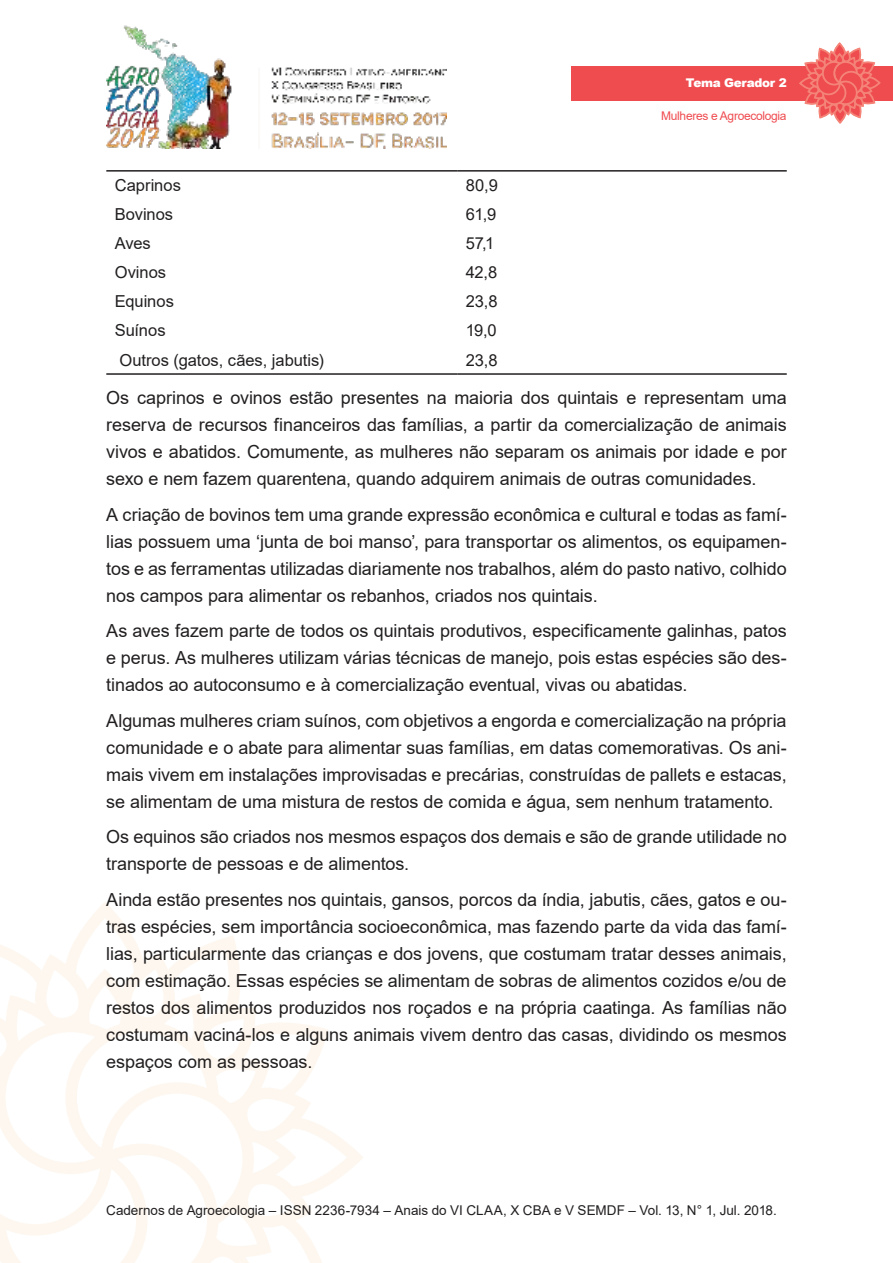
<style>
.page{position:relative;width:893px;height:1263px;background:#fff}
.page>*{position:absolute;margin:0;border:0;box-sizing:border-box;transform-origin:0 0}
.t1{font:18px/27px "Arial";letter-spacing:-.005em;color:#221f1f;text-align:justify}
.t2{font:16.5px "Arial";color:#221f1f}
.t3{font:13.5px "Arial";color:#221f1f}
.t4{font:12px "Arial";letter-spacing:-.025em;color:#ef4c50}
.t5{font:900 12px "Arial";letter-spacing:-.025em;color:#fff}
</style>
<div class="page">
<img style="left:106px;top:25px;width:340px;height:124px">
<svg style="left:0;top:910px;width:363px;height:353px"></svg>
<div style="left:571px;top:66px;width:322px;height:34px;background:#ef4c50"></div>
<svg style="left:798px;top:43px;width:83px;height:81px"></svg>
<hr style="left:106px;top:170px;width:351px;height:2px;background:#221f1f">
<hr style="left:457px;top:170px;width:330px;height:2px;background:#221f1f">
<hr style="left:106px;top:373px;width:351px;height:2px;background:#221f1f">
<hr style="left:457px;top:373px;width:330px;height:2px;background:#221f1f">
<p class="t5" style="left:686px;top:76px;width:102px">Tema Gerador 2</p>
<p class="t4" style="left:661px;top:112px;width:127px">Mulheres e Agroecologia</p>
<p class="t2" style="left:115px;top:179px;width:68px">Caprinos</p>
<p class="t2" style="left:466px;top:179px;width:34px">80,9</p>
<p class="t2" style="left:115px;top:208px;width:60px">Bovinos</p>
<p class="t2" style="left:466px;top:208px;width:32px">61,9</p>
<p class="t2" style="left:115px;top:237px;width:37px">Aves</p>
<p class="t2" style="left:466px;top:237px;width:30px">57,1</p>
<p class="t2" style="left:115px;top:266px;width:53px">Ovinos</p>
<p class="t2" style="left:466px;top:266px;width:33px">42,8</p>
<p class="t2" style="left:115px;top:295px;width:61px">Equinos</p>
<p class="t2" style="left:466px;top:295px;width:34px">23,8</p>
<p class="t2" style="left:115px;top:324px;width:52px">Suínos</p>
<p class="t2" style="left:466px;top:324px;width:33px">19,0</p>
<p class="t2" style="left:119px;top:353px;width:206px">Outros (gatos, cães, jabutis)</p>
<p class="t2" style="left:466px;top:353px;width:34px">23,8</p>
<p class="t1" style="left:106px;top:386px;width:682px">Os caprinos e ovinos estão presentes na maioria dos quintais e representam uma reserva de recursos financeiros das famílias, a partir da comercialização de animais vivos e abatidos. Comumente, as mulheres não separam os animais por idade e por sexo e nem fazem quarentena, quando adquirem animais de outras comunidades.</p>
<p class="t1" style="left:106px;top:503px;width:682px">A criação de bovinos tem uma grande expressão econômica e cultural e todas as famí&shy;lias possuem uma ‘junta de boi manso’, para transportar os alimentos, os equipamen&shy;tos e as ferramentas utilizadas diariamente nos trabalhos, além do pasto nativo, colhido nos campos para alimentar os rebanhos, criados nos quintais.</p>
<p class="t1" style="left:106px;top:619px;width:682px">As aves fazem parte de todos os quintais produtivos, especificamente galinhas, patos e perus. As mulheres utilizam várias técnicas de manejo, pois estas espécies são des&shy;tinados ao autoconsumo e à comercialização eventual, vivas ou abatidas.</p>
<p class="t1" style="left:106px;top:709px;width:682px">Algumas mulheres criam suínos, com objetivos a engorda e comercialização na própria comunidade e o abate para alimentar suas famílias, em datas comemorativas. Os ani&shy;mais vivem em instalações improvisadas e precárias, construídas de pallets e estacas, se alimentam de uma mistura de restos de comida e água, sem nenhum tratamento.</p>
<p class="t1" style="left:106px;top:825px;width:682px">Os equinos são criados nos mesmos espaços dos demais e são de grande utilidade no transporte de pessoas e de alimentos.</p>
<p class="t1" style="left:106px;top:888px;width:682px">Ainda estão presentes nos quintais, gansos, porcos da índia, jabutis, cães, gatos e ou&shy;tras espécies, sem importância socioeconômica, mas fazendo parte da vida das famí&shy;lias, particularmente das crianças e dos jovens, que costumam tratar desses animais, com estimação. Essas espécies se alimentam de sobras de alimentos cozidos e/ou de restos dos alimentos produzidos nos roçados e na própria caatinga. As famílias não costumam vaciná-los e alguns animais vivem dentro das casas, dividindo os mesmos espaços com as pessoas.</p>
<p class="t3" style="left:106px;top:1205px;width:672px">Cadernos de Agroecologia – ISSN 2236-7934 – Anais do VI CLAA, X CBA e V SEMDF – Vol. 13, N° 1, Jul. 2018.</p>
</div>
